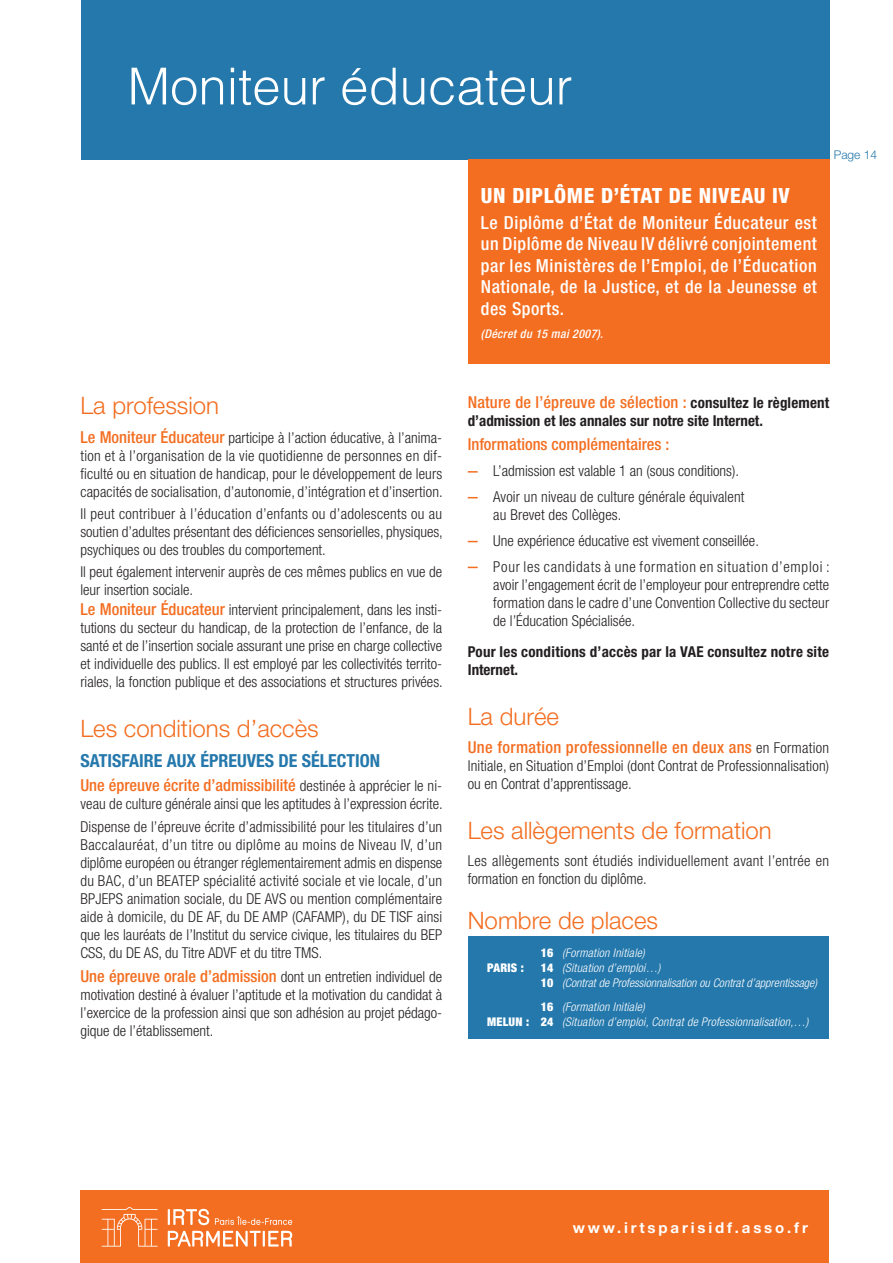
<style>
.page{position:relative;width:893px;height:1263px;background:#fff}
.page>*{position:absolute;margin:0;border:0;box-sizing:border-box;transform-origin:0 0}
.t1{font:300 51px "Helvetica";color:#fff}
.t2{font:300 24px "Helvetica Neue";color:#f36e21}
.t3{font:800 condensed 21px "Helvetica Neue";letter-spacing:.03em;color:#fff}
.t4{font:500 condensed 18px/21.6px "Helvetica Neue";letter-spacing:.03em;color:#fff;text-align:justify}
.t5{font:700 condensed 18px "Helvetica Neue";color:#2578ac}
.t6{font:500 condensed 16.5px "Helvetica Neue";letter-spacing:.005em;color:#f36e21}
.t7{font:300 condensed 15px/18px "Helvetica Neue";color:#231f20;text-align:justify}
.t8{font:300 condensed 15px/18px "Helvetica Neue";letter-spacing:.02em;color:#231f20}
.t9{font:700 condensed 15px/18px "Helvetica Neue";letter-spacing:.02em;color:#231f20}
.t10{font:700 condensed 15px "Helvetica Neue";color:#231f20}
.t11{font:700 15px "Helvetica Neue";letter-spacing:.19em;color:#fff}
.t12{font:italic 300 condensed 12px/15px "Helvetica Neue";letter-spacing:.02em;color:#fff}
.t13{font:italic 300 condensed 12px/15px "Helvetica Neue";color:#fff}
.t14{font:italic 500 condensed 12px "Helvetica Neue";letter-spacing:.03em;color:#fff}
.t15{font:900 condensed 12px "Helvetica Neue";letter-spacing:.02em;color:#fff}
.t16{font:300 12px "Helvetica Neue";color:#2578ac}
.s1{font-weight:500;font-size:16.5px;color:#f36e21}
.s2{font-weight:300;font-size:15px;color:#231f20}
.s3{font-weight:700;font-size:15px;color:#231f20}
.s4{font-weight:900;font-style:normal}
</style>
<div class="page">
<div style="left:81px;top:0;width:749px;height:159px;background:#2578ac"></div>
<div style="left:468px;top:936px;width:361px;height:103px;background:#2578ac"></div>
<svg style="left:468px;top:471px;width:10px;height:2px"></svg>
<div style="left:468px;top:159px;width:362px;height:205px;background:#f36e21"></div>
<div style="left:80px;top:1191px;width:749px;height:72px;background:#f36e21"></div>
<svg style="left:168px;top:1231px;width:124px;height:15px"></svg>
<svg style="left:168px;top:1209px;width:41px;height:16px"></svg>
<svg style="left:215px;top:1216px;width:77px;height:9px"></svg>
<svg style="left:102px;top:1207px;width:56px;height:39px"></svg>
<h1 class="t1" style="left:128px;top:54px;width:447px">Moniteur éducateur</h1>
<h3 class="t3" style="left:481px;top:182px;width:311px">UN DIPLÔME D’ÉTAT DE NIVEAU IV</h3>
<p class="t4" style="left:481px;top:211px;width:337px">Le Diplôme d’État de Moniteur Éducateur est un Diplôme de Niveau IV délivré conjointement par les Ministères de l’Emploi, de l’Éducation Nationale, de la Justice, et de la Jeunesse et des Sports.</p>
<p class="t14" style="left:481px;top:327px;width:124px">(Décret du 15 mai 2007).</p>
<p class="t16" style="left:834px;top:148px;width:45px">Page 14</p>
<h2 class="t2" style="left:80px;top:391px;width:140px">La profession</h2>
<p class="t7" style="left:80px;top:428px;width:364px"><span class="s1">Le Moniteur Éducateur</span> participe à l’action éducative, à l’anima&shy;tion et à l’organisation de la vie quotidienne de personnes en dif&shy;ficulté ou en situation de handicap, pour le développement de leurs capacités de socialisation, d’autonomie, d’intégration et d’insertion.</p>
<p class="t7" style="left:80px;top:504px;width:364px">Il peut contribuer à l’éducation d’enfants ou d’adolescents ou au soutien d’adultes présentant des déficiences sensorielles, physiques, psychiques ou des troubles du comportement.</p>
<p class="t7" style="left:80px;top:563px;width:363px">Il peut également intervenir auprès de ces mêmes publics en vue de leur insertion sociale.</p>
<p class="t7" style="left:80px;top:601px;width:364px"><span class="s1">Le Moniteur Éducateur</span> intervient principalement, dans les insti&shy;tutions du secteur du handicap, de la protection de l’enfance, de la santé et de l’insertion sociale assurant une prise en charge collective et individuelle des publics. Il est employé par les collectivités territo&shy;riales, la fonction publique et des associations et structures privées.</p>
<h2 class="t2" style="left:80px;top:714px;width:240px">Les conditions d’accès</h2>
<p class="t5" style="left:80px;top:750px;width:301px">SATISFAIRE AUX ÉPREUVES DE SÉLECTION</p>
<p class="t6" style="left:80px;top:776px;width:363px">Une épreuve écrite d’admissibilité <span class="s2">destinée à apprécier le ni-</span></p>
<p class="t7" style="left:80px;top:793px;width:364px;line-height:22.2px">veau de culture générale ainsi que les aptitudes à l’expression écrite.<br>Dispense de l’épreuve écrite d’admissibilité pour les titulaires d’un</p>
<p class="t7" style="left:80px;top:835px;width:363px">Baccalauréat, d’un titre ou diplôme au moins de Niveau IV, d’un diplôme européen ou étranger réglementairement admis en dispense du BAC, d’un BEATEP spécialité activité sociale et vie locale, d’un BPJEPS animation sociale, du DE AVS ou mention complémentaire aide à domicile, du DE AF, du DE AMP (CAFAMP), du DE TISF ainsi que les lauréats de l’Institut du service civique, les titulaires du BEP CSS, du DE AS, du Titre ADVF et du titre TMS.</p>
<p class="t7" style="left:80px;top:967px;width:363px"><span class="s1">Une épreuve orale d’admission</span> dont un entretien individuel de motivation destiné à évaluer l’aptitude et la motivation du candidat à l’exercice de la profession ainsi que son adhésion au projet pédago&shy;gique de l’établissement.</p>
<p class="t6" style="left:468px;top:393px;width:363px">Nature de l’épreuve de sélection : <span class="s3">consultez le règlement</span></p>
<p class="t10" style="left:468px;top:412px;width:297px">d’admission et les annales sur notre site Internet.</p>
<p class="t6" style="left:468px;top:435px;width:203px">Informations complémentaires :</p>
<p class="t7" style="left:493px;top:458px;width:253px;line-height:25.8px">L’admission est valable 1 an (sous conditions).<br>Avoir un niveau de culture générale équivalent</p>
<p class="t7" style="left:493px;top:502px;width:338px;line-height:25.8px;text-align:left">au Brevet des Collèges.<br>Une expérience éducative est vivement conseillée.<br>Pour les candidats à une formation en situation d’emploi :</p>
<p class="t7" style="left:493px;top:575px;width:337px">avoir l’engagement écrit de l’employeur pour entreprendre cette formation dans le cadre d’une Convention Collective du secteur de l’Éducation Spécialisée.</p>
<p class="t9" style="left:468px;top:642px;width:363px">Pour les conditions d’accès par la VAE consultez notre site<br>Internet.</p>
<h2 class="t2" style="left:468px;top:701px;width:93px">La durée</h2>
<p class="t6" style="left:468px;top:737px;width:363px">Une formation professionnelle en deux ans <span class="s2">en Formation</span></p>
<p class="t7" style="left:468px;top:757px;width:363px">Initiale, en Situation d’Emploi (dont Contrat de Professionnalisation) ou en Contrat d’apprentissage.</p>
<h2 class="t2" style="left:468px;top:816px;width:306px">Les allègements de formation</h2>
<p class="t8" style="left:468px;top:851px;width:363px">Les allègements sont étudiés individuellement avant l’entrée en formation en fonction du diplôme.</p>
<h2 class="t2" style="left:468px;top:906px;width:192px">Nombre de places</h2>
<p class="t12" style="left:541px;top:945px;width:106px"><span class="s4">16</span> (Formation Initiale)</p>
<p class="t15" style="left:487px;top:960px;width:38px">PARIS :</p>
<p class="t13" style="left:541px;top:960px;width:278px"><span class="s4">14</span> (Situation d’emploi…)<br><span class="s4">10</span> (Contrat de Professionnalisation ou Contrat d’apprentissage)</p>
<p class="t12" style="left:487px;top:999px;width:323px;text-indent:54px"><span class="s4">16</span> (Formation Initiale)<br><span class="s4">MELUN : 24</span> (Situation d’emploi, Contrat de Professionnalisation,…)</p>
<p class="t11" style="left:573px;top:1218px;width:237px">www.irtsparisidf.asso.fr</p>
</div>
